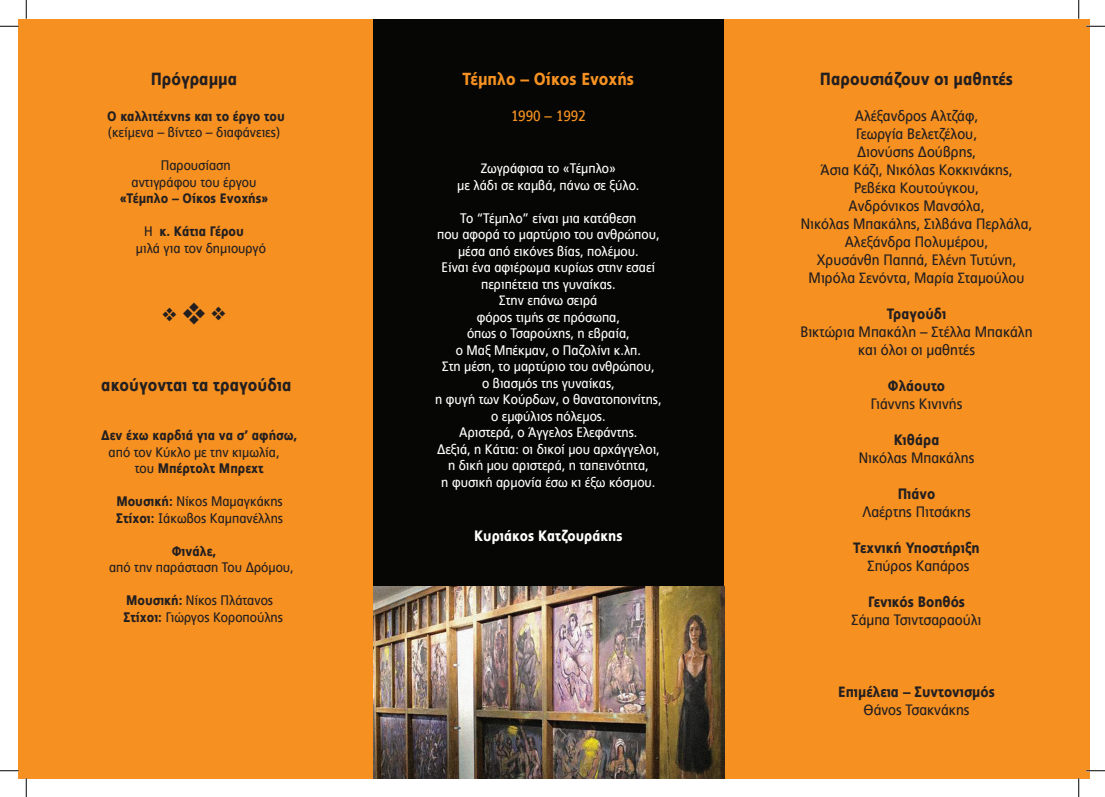
<style>
.page{position:relative;width:1105px;height:797px;background:#fff}
.page>*{position:absolute;margin:0;border:0;box-sizing:border-box;transform-origin:0 0}
.t1{font:18.88px "Zapf Dingbats ITC";color:#231f20}
.t2{font:900 17.5px "PF Index";color:#231f20}
.t3{font:900 17.5px "PF Index";color:#f69122}
.t4{font:15px "PF Index";color:#231f20}
.t5{font:900 15px "PF Index";color:#231f20}
.t6{font:900 15px "PF Index";color:#fff}
.t7{font:15px "PF Index";color:#f69122}
.t8{font:13.75px/16.5px "PF Index";color:#fff;text-align:center}
.t9{font:13.75px "PF Index";color:#231f20}
.t10{font:900 13.75px "PF Index";color:#231f20}
.s1{font-weight:400}
.s2{font-weight:900}
</style>
<div class="page">
<div style="left:19px;top:19px;width:354px;height:759px;background:#f69021"></div>
<div style="left:724px;top:19px;width:366px;height:759px;background:#f69021"></div>
<div style="left:373px;top:19px;width:351px;height:751px;background:#060705"></div>
<img style="left:373px;top:586px;width:351px;height:192px">
<svg style="left:0;top:25px;width:19px;height:2px"></svg>
<svg style="left:1086px;top:25px;width:19px;height:2px"></svg>
<svg style="left:0;top:770px;width:19px;height:1px"></svg>
<svg style="left:1086px;top:770px;width:19px;height:1px"></svg>
<svg style="left:25px;top:0;width:2px;height:19px"></svg>
<svg style="left:25px;top:778px;width:2px;height:19px"></svg>
<svg style="left:1078px;top:0;width:1px;height:19px"></svg>
<svg style="left:1078px;top:778px;width:1px;height:19px"></svg>
<p class="t2" style="left:151px;top:68px;width:88px">Πρόγραμμα</p>
<p class="t10" style="left:107px;top:108px;width:179px">Ο καλλιτέχνης και το έργο του</p>
<p class="t9" style="left:108px;top:124px;width:173px">(κείμενα – βίντεο – διαφάνειες)</p>
<p class="t9" style="left:161px;top:157px;width:72px">Παρουσίαση</p>
<p class="t9" style="left:132px;top:174px;width:126px">αντιγράφου του έργου</p>
<p class="t10" style="left:120px;top:190px;width:150px">«Τέμπλο – Οίκος Ενοχής»</p>
<p class="t10" style="left:144px;top:223px;width:101px"><span class="s1">Η</span> κ. Κάτια Γέρου</p>
<p class="t9" style="left:136px;top:240px;width:132px">μιλά για τον δημιουργό</p>
<p class="t1" style="left:162px;top:305px;width:66px">❖ ❖ ❖</p>
<p class="t2" style="left:101px;top:374px;width:192px">ακούγονται τα τραγούδια</p>
<p class="t10" style="left:101px;top:427px;width:198px">Δεν έχω καρδιά για να σ’ αφήσω,</p>
<p class="t9" style="left:109px;top:444px;width:172px">από τον Κύκλο με την κιμωλία,</p>
<p class="t10" style="left:135px;top:460px;width:130px"><span class="s1">του</span> Μπέρτολτ Μπρεχτ</p>
<p class="t9" style="left:116px;top:493px;width:168px"><span class="s2">Μουσική:</span> Νίκος Μαμαγκάκης</p>
<p class="t9" style="left:116px;top:510px;width:169px"><span class="s2">Στίχοι:</span> Ιάκωβος Καμπανέλλης</p>
<p class="t10" style="left:172px;top:543px;width:46px">Φινάλε,</p>
<p class="t9" style="left:109px;top:559px;width:186px">από την παράσταση Του Δρόμου,</p>
<p class="t9" style="left:126px;top:592px;width:148px"><span class="s2">Μουσική:</span> Νίκος Πλάτανος</p>
<p class="t9" style="left:124px;top:609px;width:161px"><span class="s2">Στίχοι:</span> Γιώργος Κοροπούλης</p>
<p class="t3" style="left:463px;top:68px;width:173px">Τέμπλο – Οίκος Ενοχής</p>
<p class="t7" style="left:511px;top:107px;width:77px">1990 – 1992</p>
<p class="t8" style="left:481px;top:160px;width:137px">Ζωγράφισα το «Τέμπλο»</p>
<p class="t8" style="left:457px;top:177px;width:184px">με λάδι σε καμβά, πάνω σε ξύλο.</p>
<p class="t8" style="left:460px;top:210px;width:178px">Το “Τέμπλο” είναι μια κατάθεση</p>
<p class="t8" style="left:437px;top:226px;width:224px">που αφορά το μαρτύριο του ανθρώπου,</p>
<p class="t8" style="left:458px;top:243px;width:182px">μέσα από εικόνες βίας, πολέμου.</p>
<p class="t8" style="left:441px;top:259px;width:215px">Είναι ένα αφιέρωμα κυρίως στην εσαεί περιπέτεια της γυναίκας.</p>
<p class="t8" style="left:499px;top:292px;width:100px">Στην επάνω σειρά</p>
<p class="t8" style="left:477px;top:309px;width:145px">φόρος τιμής σε πρόσωπα,</p>
<p class="t8" style="left:467px;top:325px;width:164px">όπως ο Τσαρούχης, η εβραία,</p>
<p class="t8" style="left:456px;top:342px;width:187px">ο Μαξ Μπέκμαν, ο Παζολίνι κ.λπ.</p>
<p class="t8" style="left:442px;top:358px;width:214px">Στη μέση, το μαρτύριο του ανθρώπου,</p>
<p class="t8" style="left:482px;top:375px;width:134px">ο βιασμός της γυναίκας,</p>
<p class="t8" style="left:435px;top:391px;width:228px">η φυγή των Κούρδων, ο θανατοποινίτης,</p>
<p class="t8" style="left:491px;top:408px;width:116px">ο εμφύλιος πόλεμος.</p>
<p class="t8" style="left:459px;top:424px;width:180px">Αριστερά, ο Άγγελος Ελεφάντης.</p>
<p class="t8" style="left:437px;top:441px;width:224px">Δεξιά, η Κάτια: οι δικοί μου αρχάγγελοι,</p>
<p class="t8" style="left:448px;top:457px;width:202px">η δική μου αριστερά, η ταπεινότητα,</p>
<p class="t8" style="left:441px;top:474px;width:216px">η φυσική αρμονία έσω κι έξω κόσμου.</p>
<p class="t6" style="left:474px;top:527px;width:150px">Κυριάκος Κατζουράκης</p>
<p class="t2" style="left:820px;top:68px;width:195px">Παρουσιάζουν οι μαθητές</p>
<p class="t4" style="left:855px;top:107px;width:125px">Αλέξανδρος Αλτζάφ,</p>
<p class="t4" style="left:856px;top:125px;width:123px">Γεωργία Βελετζέλου,</p>
<p class="t4" style="left:857px;top:143px;width:121px">Διονύσης Δούβρης,</p>
<p class="t4" style="left:820px;top:161px;width:194px">Άσια Κάζι, Νικόλας Κοκκινάκης,</p>
<p class="t4" style="left:854px;top:179px;width:127px">Ρεβέκα Κουτούγκου,</p>
<p class="t4" style="left:849px;top:197px;width:137px">Ανδρόνικος Μανσόλα,</p>
<p class="t4" style="left:801px;top:215px;width:233px">Νικόλας Μπακάλης, Σιλβάνα Περλάλα,</p>
<p class="t4" style="left:845px;top:233px;width:145px">Αλεξάνδρα Πολυμέρου,</p>
<p class="t4" style="left:817px;top:251px;width:201px">Χρυσάνθη Παππά, Ελένη Τυτύνη,</p>
<p class="t4" style="left:809px;top:269px;width:217px">Μιρόλα Σενόντα, Μαρία Σταμούλου</p>
<p class="t5" style="left:887px;top:305px;width:61px">Τραγούδι</p>
<p class="t4" style="left:800px;top:323px;width:234px">Βικτώρια Μπακάλη – Στέλλα Μπακάλη</p>
<p class="t4" style="left:858px;top:341px;width:118px">και όλοι οι μαθητές</p>
<p class="t5" style="left:888px;top:377px;width:59px">Φλάουτο</p>
<p class="t4" style="left:871px;top:395px;width:93px">Γιάννης Κινινής</p>
<p class="t5" style="left:894px;top:431px;width:47px">Κιθάρα</p>
<p class="t4" style="left:859px;top:449px;width:117px">Νικόλας Μπακάλης</p>
<p class="t5" style="left:898px;top:485px;width:39px">Πιάνο</p>
<p class="t4" style="left:862px;top:503px;width:110px">Λαέρτης Πιτσάκης</p>
<p class="t5" style="left:853px;top:539px;width:128px">Τεχνική Υποστήριξη</p>
<p class="t4" style="left:867px;top:557px;width:103px">Σπύρος Καπάρος</p>
<p class="t5" style="left:868px;top:593px;width:99px">Γενικός Βοηθός</p>
<p class="t4" style="left:851px;top:611px;width:131px">Σάμπα Τσιντσαραούλι</p>
<p class="t5" style="left:838px;top:683px;width:158px">Επιμέλεια – Συντονισμός</p>
<p class="t4" style="left:863px;top:701px;width:107px">Θάνος Τσακνάκης</p>
</div>
